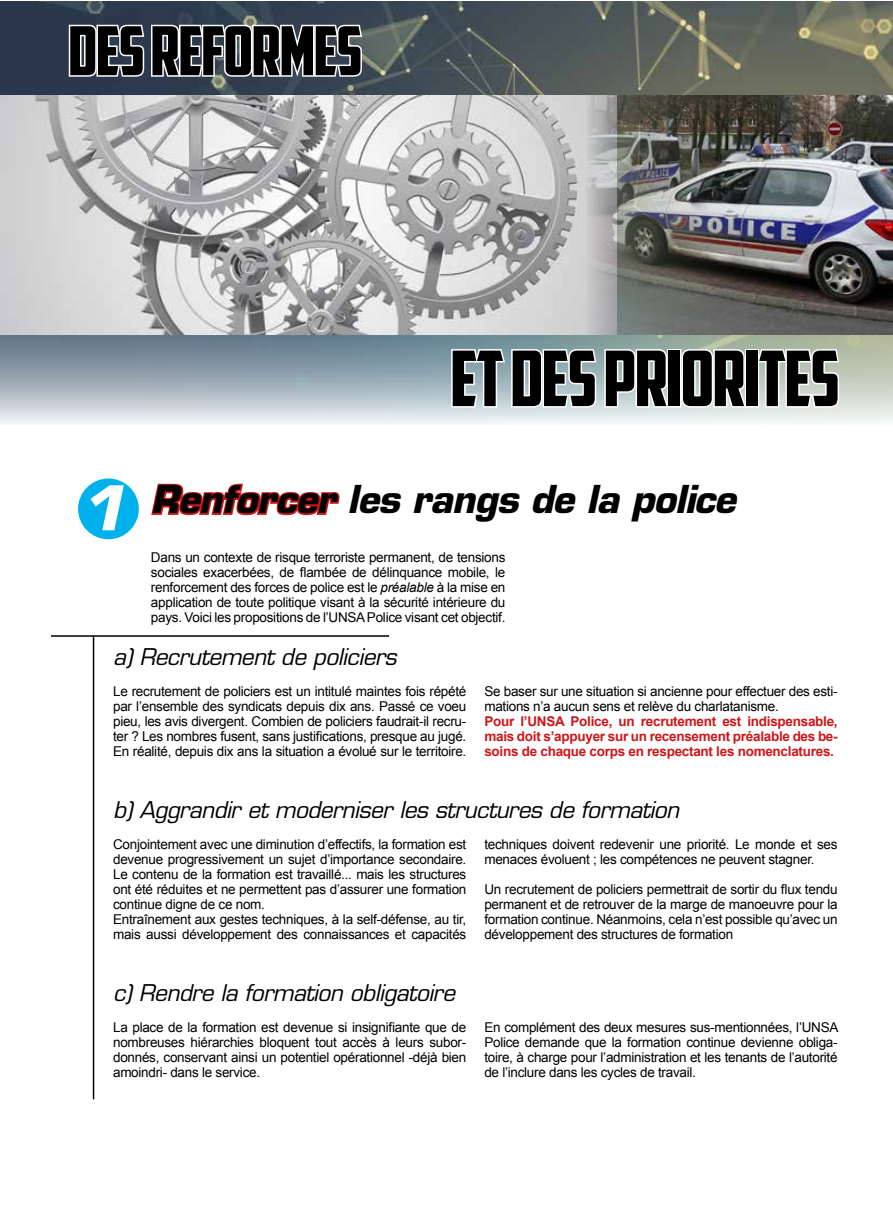
<style>
.page{position:relative;width:893px;height:1212px;background:#fff}
.page>*{position:absolute;margin:0;border:0;box-sizing:border-box;transform-origin:0 0}
.t1{font:76.5px "American Captain";letter-spacing:-.02em;color:#000}
.t2{font:67.5px "American Captain";letter-spacing:-.02em;color:#000}
.t3{font:italic 700 37.5px "Eurostile LT Std";letter-spacing:-.02em;color:#000}
.t4{font:italic 22.5px "Eurostile LT Std";letter-spacing:-.02em;color:#000}
.t5{font:13.5px/15px "Arial";letter-spacing:-.02em;color:#000;text-align:justify}
.t6{font:700 13.5px/15px "Arial";letter-spacing:-.02em;color:#cd171a;text-align:justify}
.s1{font-size:60px;color:#fff}
.s2{font-style:italic}
</style>
<div class="page">
<img style="left:0;top:1px;width:893px;height:422px">
<img style="left:0;top:96px;width:617px;height:239px">
<svg style="left:67px;top:23px;width:297px;height:56px"></svg>
<svg style="left:450px;top:347px;width:221px;height:62px"></svg>
<div style="left:667px;top:349px;width:14px;height:59px;border:3px solid #fff"></div>
<svg style="left:679px;top:347px;width:69px;height:63px"></svg>
<div style="left:745px;top:349px;width:14px;height:59px;border:3px solid #fff"></div>
<svg style="left:755px;top:347px;width:86px;height:62px"></svg>
<img style="left:586px;top:96px;width:307px;height:238px">
<svg style="left:151px;top:483px;width:189px;height:33px"></svg>
<div style="left:77px;top:478px;width:63px;height:62px;background:#00b1eb;border-radius:50%"></div>
<div style="left:77px;top:477px;width:63px;height:64px;border:2px solid #fff;border-radius:50%"></div>
<hr style="left:93px;top:635px;width:1px;height:464px;background:#000">
<hr style="left:51px;top:635px;width:338px;height:2px;background:#000">
<h2 class="t2" style="left:68px;top:26px;width:296px">DES REFORMES</h2>
<h1 class="t1" style="left:450px;top:351px;width:391px">ET DES PRIORITES</h1>
<h3 class="t3" style="left:81px;top:476px;width:656px"><span class="s1">1</span> Renforcer les rangs de la police</h3>
<p class="t5" style="left:151px;top:549px;width:356px">Dans un contexte de risque terroriste permanent, de tensions sociales exacerbées, de flambée de délinquance mobile, le renforcement des forces de police est le <span class="s2">préalable</span> à la mise en application de toute politique visant à la sécurité intérieure du pays. Voici les propositions de l’UNSA Police visant cet objectif.</p>
<h3 class="t4" style="left:113px;top:643px;width:285px">a) Recrutement de policiers</h3>
<p class="t5" style="left:113px;top:683px;width:355px">Le recrutement de policiers est un intitulé maintes fois répété par l’ensemble des syndicats depuis dix ans. Passé ce voeu pieu, les avis divergent. Combien de policiers faudrait-il recru&shy;ter ? Les nombres fusent, sans justifications, presque au jugé.<br>En réalité, depuis dix ans la situation a évolué sur le territoire.</p>
<p class="t5" style="left:484px;top:683px;width:355px">Se baser sur une situation si ancienne pour effectuer des esti&shy;mations n’a aucun sens et relève du charlatanisme.</p>
<p class="t6" style="left:484px;top:714px;width:355px">Pour l’UNSA Police, un recrutement est indispensable, mais doit s’appuyer sur un recensement préalable des be&shy;soins de chaque corps en respectant les nomenclatures.</p>
<h3 class="t4" style="left:113px;top:796px;width:568px">b) Aggrandir et moderniser les structures de formation</h3>
<p class="t5" style="left:113px;top:837px;width:355px;text-align:left">Conjointement avec une diminution d’effectifs, la formation est devenue progressivement un sujet d’importance secondaire.<br>Le contenu de la formation est travaillé... mais les structures ont été réduites et ne permettent pas d’assurer une formation continue digne de ce nom.<br>Entraînement aux gestes techniques, à la self-défense, au tir, mais aussi développement des connaissances et capacités</p>
<p class="t5" style="left:484px;top:837px;width:355px">techniques doivent redevenir une priorité. Le monde et ses menaces évoluent ; les compétences ne peuvent stagner.</p>
<p class="t5" style="left:484px;top:882px;width:355px">Un recrutement de policiers permettrait de sortir du flux tendu permanent et de retrouver de la marge de manoeuvre pour la formation continue. Néanmoins, cela n’est possible qu’avec un développement des structures de formation</p>
<h3 class="t4" style="left:113px;top:979px;width:343px">c) Rendre la formation obligatoire</h3>
<p class="t5" style="left:113px;top:1019px;width:355px">La place de la formation est devenue si insignifiante que de nombreuses hiérarchies bloquent tout accès à leurs subor&shy;donnés, conservant ainsi un potentiel opérationnel -déjà bien amoindri- dans le service.</p>
<p class="t5" style="left:484px;top:1019px;width:355px">En complément des deux mesures sus-mentionnées, l’UNSA Police demande que la formation continue devienne obliga&shy;toire, à charge pour l’administration et les tenants de l’autorité de l’inclure dans les cycles de travail.</p>
</div>
